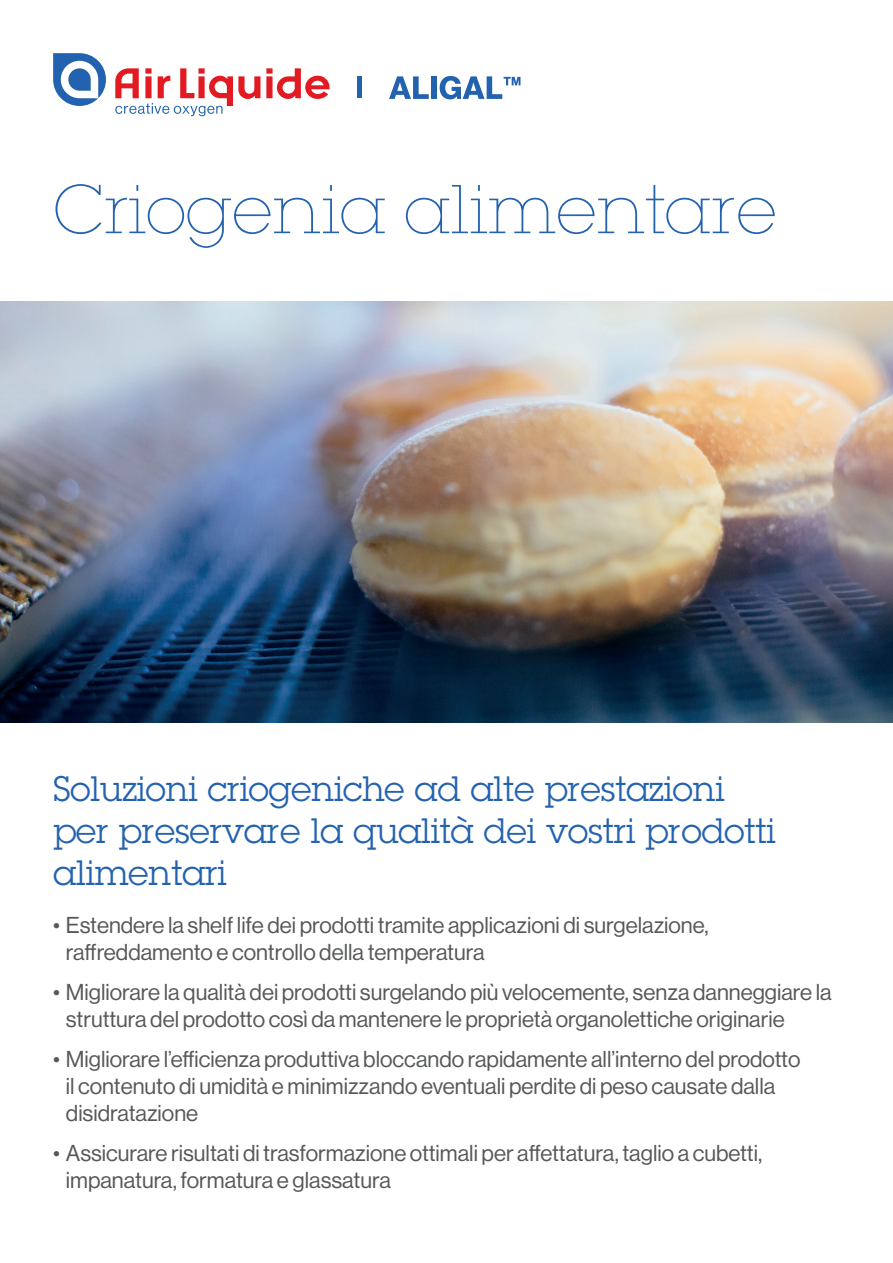
<style>
.page{position:relative;width:893px;height:1263px;background:#fff}
.page>*{position:absolute;margin:0;border:0;box-sizing:border-box;transform-origin:0 0}
.t1{font:200 67.5px "Lubalin Graph Std";color:#2362af}
.t2{font:34.5px/42px "Lubalin Graph Std";color:#2362af}
.Txt_bullets_points_r{font:22.5px/27px "Neue Haas Display";color:#57585a}
</style>
<div class="page">
<img style="left:0;top:302px;width:893px;height:421px">
<svg style="left:53px;top:53px;width:53px;height:53px"></svg>
<svg style="left:266px;top:68px;width:64px;height:31px"></svg>
<svg style="left:115px;top:68px;width:145px;height:48px"></svg>
<hr style="left:357px;top:76px;width:4px;height:22px;background:#2362af">
<svg style="left:389px;top:76px;width:40px;height:23px"></svg>
<div style="left:431px;top:76px;width:6px;height:23px;background:#2362af"></div>
<svg style="left:440px;top:76px;width:80px;height:23px"></svg>
<p class="t1" style="left:53px;top:171px;width:725px">Criogenia alimentare</p>
<p class="t2" style="left:53px;top:767px;width:724px">Soluzioni criogeniche ad alte prestazioni per preservare la qualità dei vostri prodotti alimentari</p>
<p class="Txt_bullets_points_r" style="left:66px;top:912px;width:644px;text-indent:-13px">• Estendere la shelf life dei prodotti tramite applicazioni di surgelazione, raffreddamento e controllo della temperatura</p>
<p class="Txt_bullets_points_r" style="left:66px;top:979px;width:767px;text-indent:-13px">• Migliorare la qualità dei prodotti surgelando più velocemente, senza danneggiare la struttura del prodotto così da mantenere le proprietà organolettiche originarie</p>
<p class="Txt_bullets_points_r" style="left:66px;top:1046px;width:736px;text-indent:-13px">• Migliorare l’efficienza produttiva bloccando rapidamente all’interno del prodotto il contenuto di umidità e minimizzando eventuali perdite di peso causate dalla disidratazione</p>
<p class="Txt_bullets_points_r" style="left:66px;top:1139px;width:698px;text-indent:-13px">• Assicurare risultati di trasformazione ottimali per affettatura, taglio a cubetti, impanatura, formatura e glassatura</p>
</div>
